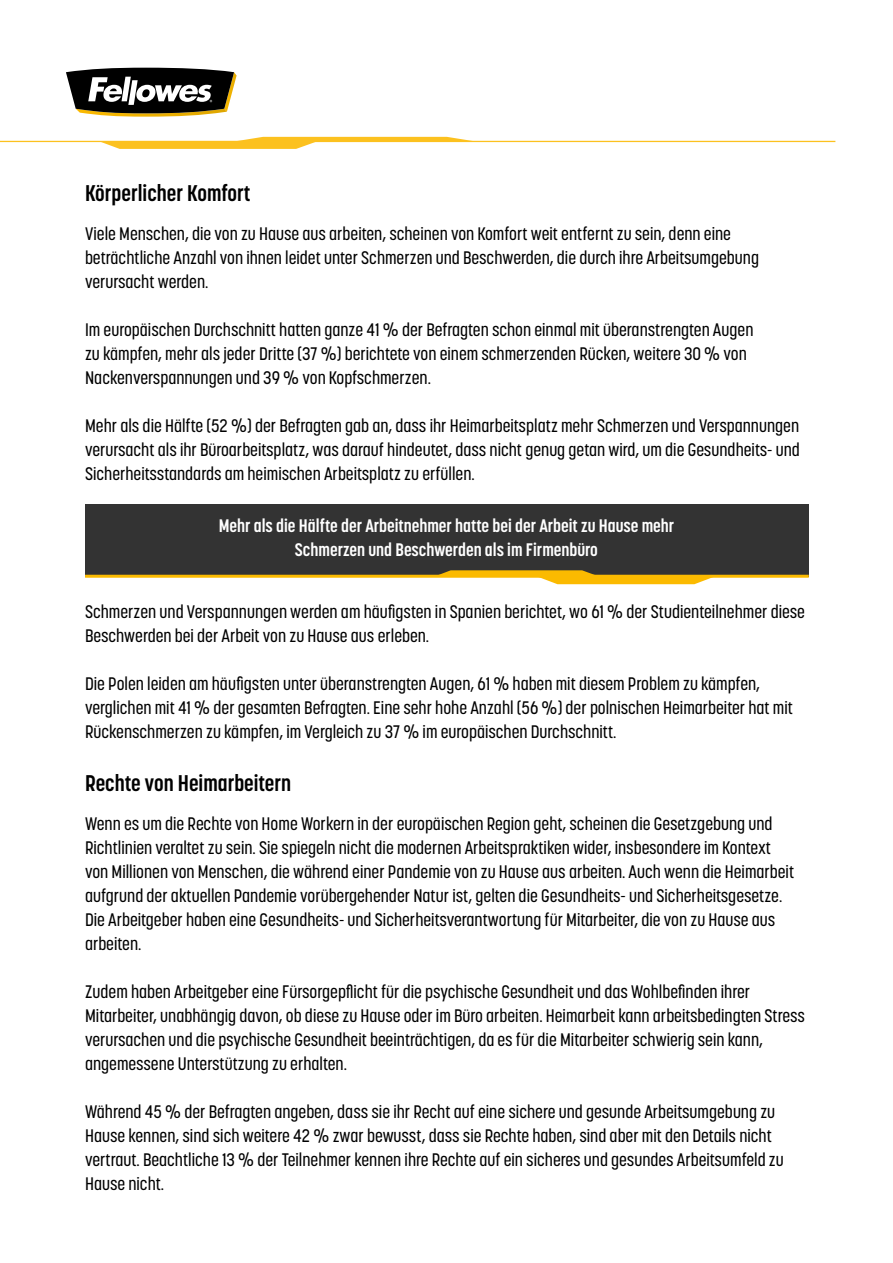
<style>
.page{position:relative;width:893px;height:1263px;background:#fff}
.page>*{position:absolute;margin:0;border:0;box-sizing:border-box;transform-origin:0 0}
.t1{font:700 22.5px "Korolev Condensed";color:#000}
.t2{font:500 18px/24px "Korolev Condensed";color:#000}
.t3{font:700 18px/24px "Korolev Condensed";color:#fff;text-align:center}
</style>
<div class="page">
<hr style="left:0;top:141px;width:835px;height:1px;background:#fcc11f">
<svg style="left:100px;top:137px;width:377px;height:12px"></svg>
<svg style="left:66px;top:68px;width:171px;height:49px"></svg>
<div style="left:85px;top:505px;width:723px;height:72px;background:#333"></div>
<hr style="left:85px;top:575px;width:724px;height:3px;background:#fbba00">
<svg style="left:436px;top:570px;width:280px;height:14px"></svg>
<p class="t1" style="left:85px;top:180px;width:167px">Körperlicher Komfort</p>
<p class="t2" style="left:85px;top:221px;width:676px">Viele Menschen, die von zu Hause aus arbeiten, scheinen von Komfort weit entfernt zu sein, denn eine beträchtliche Anzahl von ihnen leidet unter Schmerzen und Beschwerden, die durch ihre Arbeitsumgebung verursacht werden.</p>
<p class="t2" style="left:85px;top:317px;width:670px">Im europäischen Durchschnitt hatten ganze 41 % der Befragten schon einmal mit überanstrengten Augen zu kämpfen, mehr als jeder Dritte (37 %) berichtete von einem schmerzenden Rücken, weitere 30 % von<br>Nackenverspannungen und 39 % von Kopfschmerzen.</p>
<p class="t2" style="left:85px;top:413px;width:716px;text-align:justify">Mehr als die Hälfte (52 %) der Befragten gab an, dass ihr Heimarbeitsplatz mehr Schmerzen und Verspannungen verursacht als ihr Büroarbeitsplatz, was darauf hindeutet, dass nicht genug getan wird, um die Gesundheits- und Sicherheitsstandards am heimischen Arbeitsplatz zu erfüllen.</p>
<p class="t3" style="left:219px;top:514px;width:457px">Mehr als die Hälfte der Arbeitnehmer hatte bei der Arbeit zu Hause mehr<br>Schmerzen und Beschwerden als im Firmenbüro</p>
<p class="t2" style="left:85px;top:600px;width:721px">Schmerzen und Verspannungen werden am häufigsten in Spanien berichtet, wo 61 % der Studienteilnehmer diese<br>Beschwerden bei der Arbeit von zu Hause aus erleben.</p>
<p class="t2" style="left:85px;top:672px;width:709px">Die Polen leiden am häufigsten unter überanstrengten Augen, 61 % haben mit diesem Problem zu kämpfen, verglichen mit 41 % der gesamten Befragten. Eine sehr hohe Anzahl (56 %) der polnischen Heimarbeiter hat mit<br>Rückenschmerzen zu kämpfen, im Vergleich zu 37 % im europäischen Durchschnitt.</p>
<p class="t1" style="left:85px;top:769px;width:208px">Rechte von Heimarbeitern</p>
<p class="t2" style="left:85px;top:811px;width:711px">Wenn es um die Rechte von Home Workern in der europäischen Region geht, scheinen die Gesetzgebung und Richtlinien veraltet zu sein. Sie spiegeln nicht die modernen Arbeitspraktiken wider, insbesondere im Kontext von Millionen von Menschen, die während einer Pandemie von zu Hause aus arbeiten. Auch wenn die Heimarbeit aufgrund der aktuellen Pandemie vorübergehender Natur ist, gelten die Gesundheits- und Sicherheitsgesetze.<br>Die Arbeitgeber haben eine Gesundheits- und Sicherheitsverantwortung für Mitarbeiter, die von zu Hause aus arbeiten.</p>
<p class="t2" style="left:85px;top:979px;width:721px">Zudem haben Arbeitgeber eine Fürsorgepflicht für die psychische Gesundheit und das Wohlbefinden ihrer Mitarbeiter, unabhängig davon, ob diese zu Hause oder im Büro arbeiten. Heimarbeit kann arbeitsbedingten Stress verursachen und die psychische Gesundheit beeinträchtigen, da es für die Mitarbeiter schwierig sein kann, angemessene Unterstützung zu erhalten.</p>
<p class="t2" style="left:85px;top:1099px;width:700px">Während 45 % der Befragten angeben, dass sie ihr Recht auf eine sichere und gesunde Arbeitsumgebung zu Hause kennen, sind sich weitere 42 % zwar bewusst, dass sie Rechte haben, sind aber mit den Details nicht vertraut. Beachtliche 13 % der Teilnehmer kennen ihre Rechte auf ein sicheres und gesundes Arbeitsumfeld zu Hause nicht.</p>
</div>
